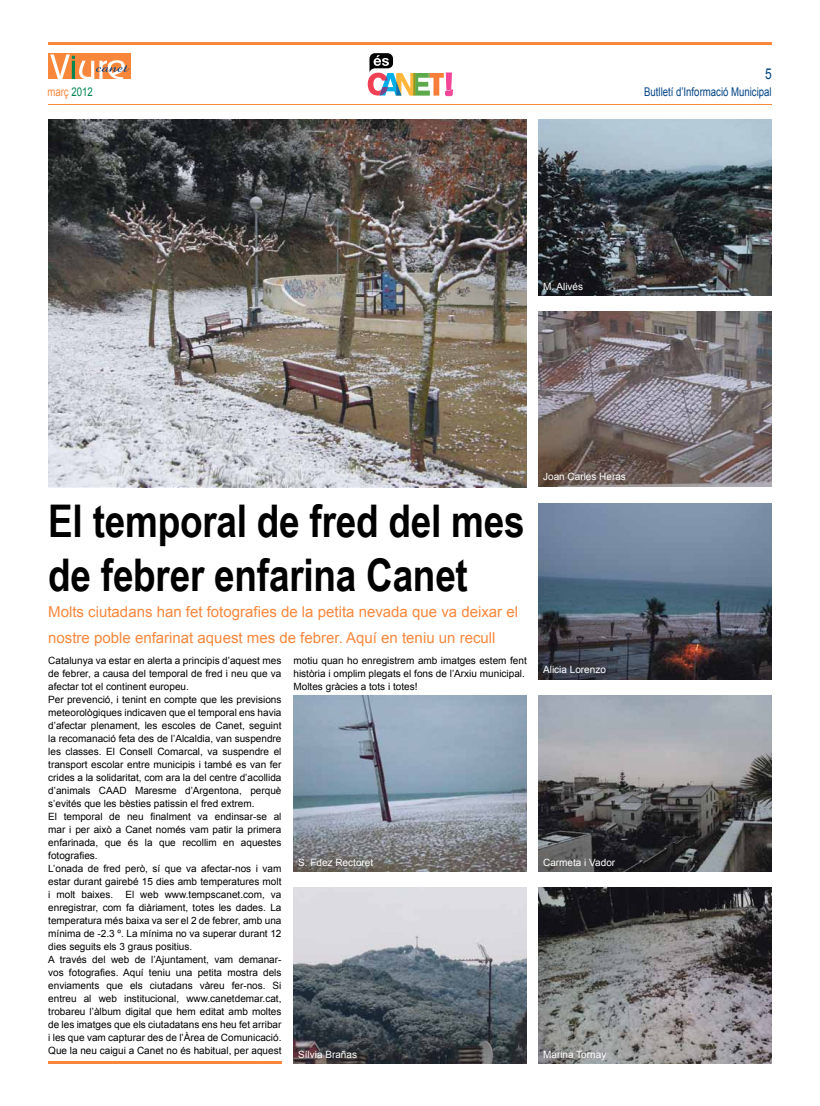
<style>
.page{position:relative;width:820px;height:1106px;background:#fff}
.page>*{position:absolute;margin:0;border:0;box-sizing:border-box;transform-origin:0 0}
.t1{font:700 45px/54px "Arial Narrow";letter-spacing:-.005em;color:#000}
.t2{font:15px/26px "Arial";color:#f8873c}
.t3{font:15px "Arial";color:#024385;scale:.8 1}
.t4{font:12px "Arial";color:#024385;scale:.8 1}
.t5{font:12px "Arial";color:#f8873c;scale:.8 1}
.t6{font:10px/13px "Arial";color:#000}
.t7{font:10px "Arial";color:#fff}
.s1{color:#008751}
</style>
<div class="page">
<hr style="left:48px;top:104px;width:723px;height:1px;background:#f8873c">
<hr style="left:48px;top:42px;width:723px;height:3px;background:#f8873c">
<div style="left:48px;top:53px;width:83px;height:26px;background:#f8873c"></div>
<svg style="left:50px;top:54px;width:79px;height:25px"></svg>
<img style="left:538px;top:887px;width:233px;height:176px">
<img style="left:538px;top:119px;width:233px;height:176px">
<svg style="left:367px;top:53px;width:85px;height:43px"></svg>
<hr style="left:48px;top:1060px;width:234px;height:3px;background:#f8873c">
<img style="left:538px;top:311px;width:233px;height:175px">
<img style="left:48px;top:119px;width:478px;height:369px">
<img style="left:538px;top:695px;width:233px;height:176px">
<img style="left:293px;top:695px;width:233px;height:176px">
<img style="left:293px;top:887px;width:233px;height:176px">
<img style="left:538px;top:503px;width:233px;height:176px">
<h2 class="t3" style="left:764px;top:64px;width:10px">5</h2>
<p class="t5" style="left:47px;top:84px;width:58px">març <span class="s1">2012</span></p>
<p class="t4" style="left:644px;top:84px;width:161px">Butlletí d’Informació Municipal</p>
<p class="t7" style="left:543px;top:280px;width:41px">M. Alivés</p>
<h1 class="t1" style="left:48px;top:491px;width:478px">El temporal de fred del mes de febrer enfarina Canet</h1>
<h2 class="t2" style="left:48px;top:598px;width:471px">Molts ciutadans han fet fotografies de la petita nevada que va deixar el nostre poble enfarinat aquest mes de febrer. Aquí en teniu un recull</h2>
<p class="t7" style="left:543px;top:470px;width:84px">Joan Carles Heras</p>
<p class="t6" style="left:48px;top:653px;width:235px">Catalunya va estar en alerta a principis d’aquest mes de febrer, a causa del temporal de fred i neu que va afectar tot el continent europeu.<br>Per prevenció, i tenint en compte que les previsions meteorològiques indicaven que el temporal ens havia d’afectar plenament, les escoles de Canet, seguint la recomanació feta des de l’Alcaldia, van suspendre les classes. El Consell Comarcal, va suspendre el transport escolar entre municipis i també es van fer crides a la solidaritat, com ara la del centre d’acollida d’animals CAAD Maresme d’Argentona, perquè s’evités que les bèsties patissin el fred extrem.<br>El temporal de neu finalment va endinsar-se al mar i per això a Canet només vam patir la primera enfarinada, que és la que recollim en aquestes fotografies.<br>L’onada de fred però, sí que va afectar-nos i vam estar durant gairebé 15 dies amb temperatures molt i molt baixes. El web www.tempscanet.com, va enregistrar, com fa diàriament, totes les dades. La temperatura més baixa va ser el 2 de febrer, amb una mínima de -2.3 º. La mínima no va superar durant 12 dies seguits els 3 graus positius.<br>A través del web de l’Ajuntament, vam demanar&shy;vos fotografies. Aquí teniu una petita mostra dels enviaments que els ciutadans vàreu fer-nos. Si entreu al web institucional, www.canetdemar.cat, trobareu l’àlbum digital que hem editat amb moltes de les imatges que els ciutadatans ens heu fet arribar i les que vam capturar des de l’Àrea de Comunicació.<br>Que la neu caigui a Canet no és habitual, per aquest</p>
<p class="t6" style="left:293px;top:653px;width:235px">motiu quan ho enregistrem amb imatges estem fent història i omplim plegats el fons de l’Arxiu municipal.<br>Moltes gràcies a tots i totes!</p>
<p class="t7" style="left:543px;top:663px;width:64px">Alicia Lorenzo</p>
<p class="t7" style="left:543px;top:855px;width:74px">Carmeta i Vador</p>
<p class="t7" style="left:298px;top:855px;width:77px">S. Fdez Rectoret</p>
<p class="t7" style="left:298px;top:1047px;width:60px">Sílvia Brañas</p>
<p class="t7" style="left:543px;top:1047px;width:65px">Marina Tornay</p>
</div>
